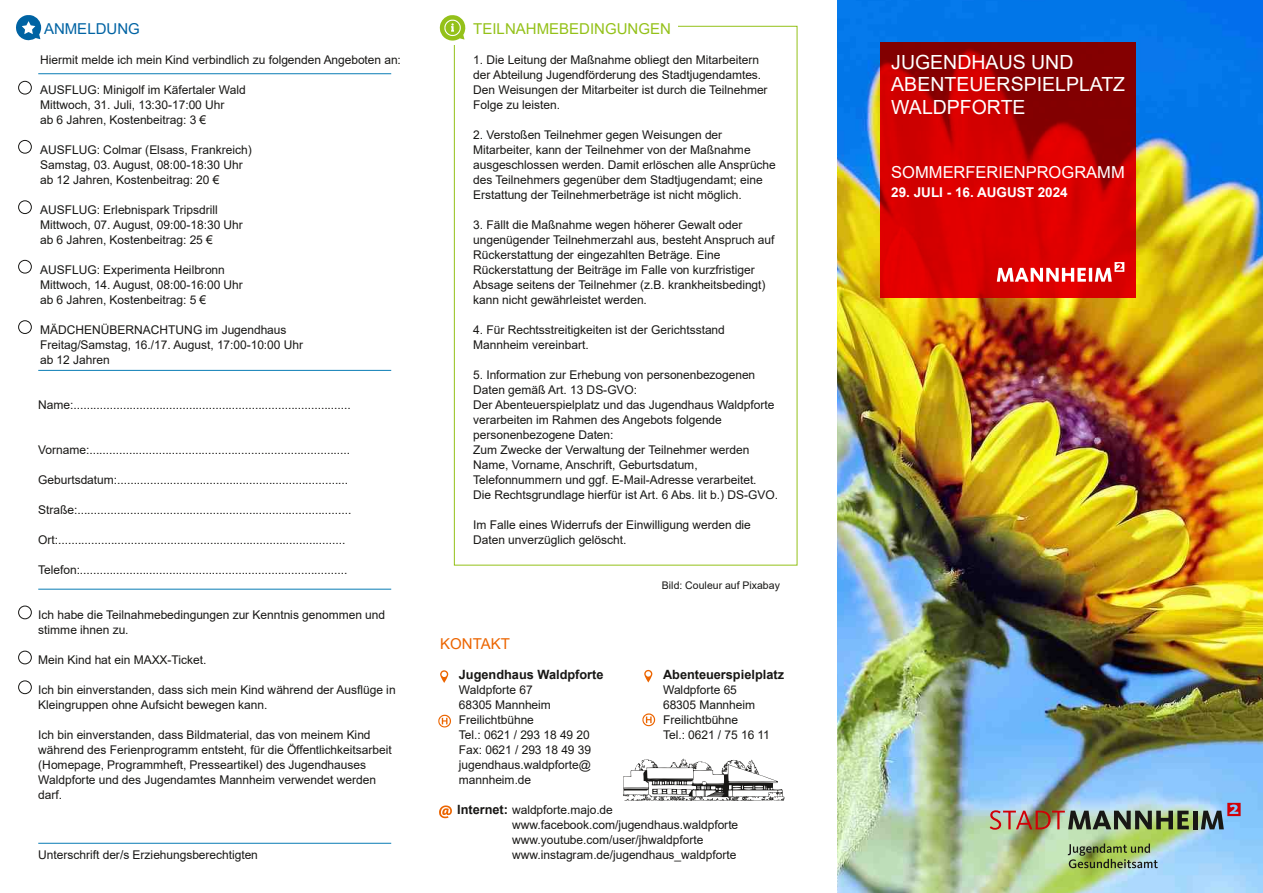
<style>
.page{position:relative;width:1263px;height:893px;background:#fff}
.page>*{position:absolute;margin:0;border:0;box-sizing:border-box;transform-origin:0 0}
.t1{font:19.5px/22.4px "Arial";color:#fff}
.t2{font:16.5px "Arial";color:#fff}
.t3{font:15px "Arial";letter-spacing:.005em;color:#94c119}
.t4{font:15px "Arial";color:#0063a3}
.t5{font:15px "Arial";letter-spacing:.005em;color:#ec6500}
.t6{font:700 13.5px "Arial";color:#fff}
.t7{font:700 12.75px "Arial";color:#181715}
.t8{font:12px/15px "Arial";letter-spacing:-.005em;color:#181715}
.t9{font:10.5px "Arial";color:#181715}
.s1{font-weight:700;font-size:12.75px}
</style>
<div class="page">
<img style="left:837px;top:0;width:426px;height:893px">
<div style="left:880px;top:43px;width:255px;height:255px;background:#d10007;opacity:.8"></div>
<svg style="left:440px;top:15px;width:26px;height:26px"></svg>
<svg style="left:440px;top:670px;width:8px;height:13px"></svg>
<svg style="left:439px;top:805px;width:13px;height:13px"></svg>
<svg style="left:644px;top:670px;width:8px;height:12px"></svg>
<svg style="left:642px;top:713px;width:13px;height:13px"></svg>
<svg style="left:438px;top:715px;width:13px;height:12px"></svg>
<svg style="left:623px;top:759px;width:161px;height:42px"></svg>
<svg style="left:997px;top:262px;width:127px;height:20px"></svg>
<svg style="left:16px;top:15px;width:25px;height:25px"></svg>
<hr style="left:38px;top:73px;width:353px;height:1px;background:#097cb5">
<hr style="left:38px;top:370px;width:353px;height:1px;background:#097cb5">
<hr style="left:38px;top:589px;width:353px;height:1px;background:#097cb5">
<hr style="left:38px;top:843px;width:353px;height:1px;background:#097cb5">
<div style="left:18px;top:606px;width:14px;height:13px;border:1px solid #181715;border-radius:50%"></div>
<div style="left:18px;top:651px;width:14px;height:13px;border:1px solid #181715;border-radius:50%"></div>
<div style="left:18px;top:680px;width:14px;height:14px;border:1px solid #181715;border-radius:50%"></div>
<div style="left:18px;top:81px;width:14px;height:13px;border:1px solid #181715;border-radius:50%"></div>
<div style="left:18px;top:140px;width:14px;height:14px;border:1px solid #181715;border-radius:50%"></div>
<hr style="left:1193px;top:811px;width:4px;height:18px;background:#181715">
<svg style="left:1201px;top:803px;width:39px;height:26px"></svg>
<img style="left:990px;top:810px;width:199px;height:20px">
<svg style="left:1068px;top:843px;width:90px;height:25px"></svg>
<div style="left:18px;top:200px;width:14px;height:14px;border:1px solid #181715;border-radius:50%"></div>
<div style="left:18px;top:260px;width:14px;height:14px;border:1px solid #181715;border-radius:50%"></div>
<div style="left:18px;top:320px;width:14px;height:14px;border:1px solid #181715;border-radius:50%"></div>
<p class="t4" style="left:44px;top:20px;width:97px">ANMELDUNG</p>
<p class="t8" style="left:40px;top:52px;width:362px">Hiermit melde ich mein Kind verbindlich zu folgenden Angeboten an:</p>
<p class="t8" style="left:40px;top:82px;width:207px">AUSFLUG: Minigolf im Käfertaler Wald<br>Mittwoch, 31. Juli, 13:30-17:00 Uhr<br>ab 6 Jahren, Kostenbeitrag: 3 €</p>
<p class="t8" style="left:40px;top:142px;width:213px">AUSFLUG: Colmar (Elsass, Frankreich)<br>Samstag, 03. August, 08:00-18:30 Uhr ab 12 Jahren, Kostenbeitrag: 20 €</p>
<p class="t8" style="left:40px;top:202px;width:204px">AUSFLUG: Erlebnispark Tripsdrill<br>Mittwoch, 07. August, 09:00-18:30 Uhr ab 6 Jahren, Kostenbeitrag: 25 €</p>
<p class="t8" style="left:40px;top:262px;width:204px">AUSFLUG: Experimenta Heilbronn<br>Mittwoch, 14. August, 08:00-16:00 Uhr ab 6 Jahren, Kostenbeitrag: 5 €</p>
<p class="t8" style="left:40px;top:322px;width:264px">MÄDCHENÜBERNACHTUNG im Jugendhaus<br>Freitag/Samstag, 16./17. August, 17:00-10:00 Uhr ab 12 Jahren</p>
<p class="t8" style="left:38px;top:397px;width:314px">Name:....................................................................................</p>
<p class="t8" style="left:38px;top:442px;width:313px">Vorname:...............................................................................</p>
<p class="t8" style="left:38px;top:472px;width:311px">Geburtsdatum:......................................................................</p>
<p class="t8" style="left:38px;top:502px;width:315px">Straße:...................................................................................</p>
<p class="t8" style="left:38px;top:532px;width:309px">Ort:.......................................................................................</p>
<p class="t8" style="left:38px;top:562px;width:311px">Telefon:.................................................................................</p>
<p class="t8" style="left:38px;top:607px;width:348px">Ich habe die Teilnahmebedingungen zur Kenntnis genommen und stimme ihnen zu.</p>
<p class="t8" style="left:38px;top:652px;width:170px">Mein Kind hat ein MAXX-Ticket.</p>
<p class="t8" style="left:38px;top:682px;width:359px">Ich bin einverstanden, dass sich mein Kind während der Ausflüge in<br>Kleingruppen ohne Aufsicht bewegen kann.</p>
<p class="t8" style="left:38px;top:727px;width:355px">Ich bin einverstanden, dass Bildmaterial, das von meinem Kind während des Ferienprogramm entsteht, für die Öffentlichkeitsarbeit (Homepage, Programmheft, Presseartikel) des Jugendhauses Waldpforte und des Jugendamtes Mannheim verwendet werden darf.</p>
<p class="t8" style="left:38px;top:847px;width:221px">Unterschrift der/s Erziehungsberechtigten</p>
<p class="t3" style="left:473px;top:20px;width:199px">TEILNAHMEBEDINGUNGEN</p>
<p class="t8" style="left:473px;top:52px;width:296px">1. Die Leitung der Maßnahme obliegt den Mitarbeitern der Abteilung Jugendförderung des Stadtjugendamtes.<br>Den Weisungen der Mitarbeiter ist durch die Teilnehmer Folge zu leisten.</p>
<p class="t8" style="left:473px;top:127px;width:304px">2. Verstoßen Teilnehmer gegen Weisungen der Mitarbeiter, kann der Teilnehmer von der Maßnahme ausgeschlossen werden. Damit erlöschen alle Ansprüche des Teilnehmers gegenüber dem Stadtjugendamt; eine Erstattung der Teilnehmerbeträge ist nicht möglich.</p>
<p class="t8" style="left:473px;top:217px;width:303px">3. Fällt die Maßnahme wegen höherer Gewalt oder ungenügender Teilnehmerzahl aus, besteht Anspruch auf Rückerstattung der eingezahlten Beträge. Eine Rückerstattung der Beiträge im Falle von kurzfristiger Absage seitens der Teilnehmer (z.B. krankheitsbedingt) kann nicht gewährleistet werden.</p>
<p class="t8" style="left:473px;top:322px;width:253px">4. Für Rechtsstreitigkeiten ist der Gerichtsstand<br>Mannheim vereinbart.</p>
<p class="t8" style="left:473px;top:367px;width:306px">5. Information zur Erhebung von personenbezogenen Daten gemäß Art. 13 DS-GVO:<br>Der Abenteuerspielplatz und das Jugendhaus Waldpforte verarbeiten im Rahmen des Angebots folgende personenbezogene Daten:<br>Zum Zwecke der Verwaltung der Teilnehmer werden Name, Vorname, Anschrift, Geburtsdatum, Telefonnummern und ggf. E-Mail-Adresse verarbeitet.<br>Die Rechtsgrundlage hierfür ist Art. 6 Abs. lit b.) DS-GVO.</p>
<p class="t8" style="left:473px;top:517px;width:279px">Im Falle eines Widerrufs der Einwilligung werden die<br>Daten unverzüglich gelöscht.</p>
<p class="t5" style="left:440px;top:635px;width:71px">KONTAKT</p>
<p class="t7" style="left:459px;top:667px;width:146px">Jugendhaus Waldpforte</p>
<p class="t8" style="left:459px;top:682px;width:134px">Waldpforte 67<br>68305 Mannheim<br>Freilichtbühne<br>Tel.: 0621 / 293 18 49 20<br>Fax: 0621 / 293 18 49 39 jugendhaus.waldpforte@ mannheim.de</p>
<p class="t9" style="left:662px;top:579px;width:120px">Bild: Couleur auf Pixabay</p>
<p class="t7" style="left:663px;top:667px;width:122px">Abenteuerspielplatz</p>
<p class="t8" style="left:663px;top:682px;width:108px">Waldpforte 65<br>68305 Mannheim<br>Freilichtbühne<br>Tel.: 0621 / 75 16 11</p>
<p class="t8" style="left:512px;top:802px;width:228px;text-indent:-55px"><span class="s1">Internet:</span> waldpforte.majo.de www.facebook.com/jugendhaus.waldpforte www.youtube.com/user/jhwaldpforte www.instagram.de/jugendhaus_waldpforte</p>
<h1 class="t1" style="left:891px;top:51px;width:235px">JUGENDHAUS UND<br>ABENTEUERSPIELPLATZ<br>WALDPFORTE</h1>
<h2 class="t2" style="left:891px;top:163px;width:235px">SOMMERFERIENPROGRAMM</h2>
<p class="t6" style="left:891px;top:185px;width:178px">29. JULI - 16. AUGUST 2024</p>
</div>
